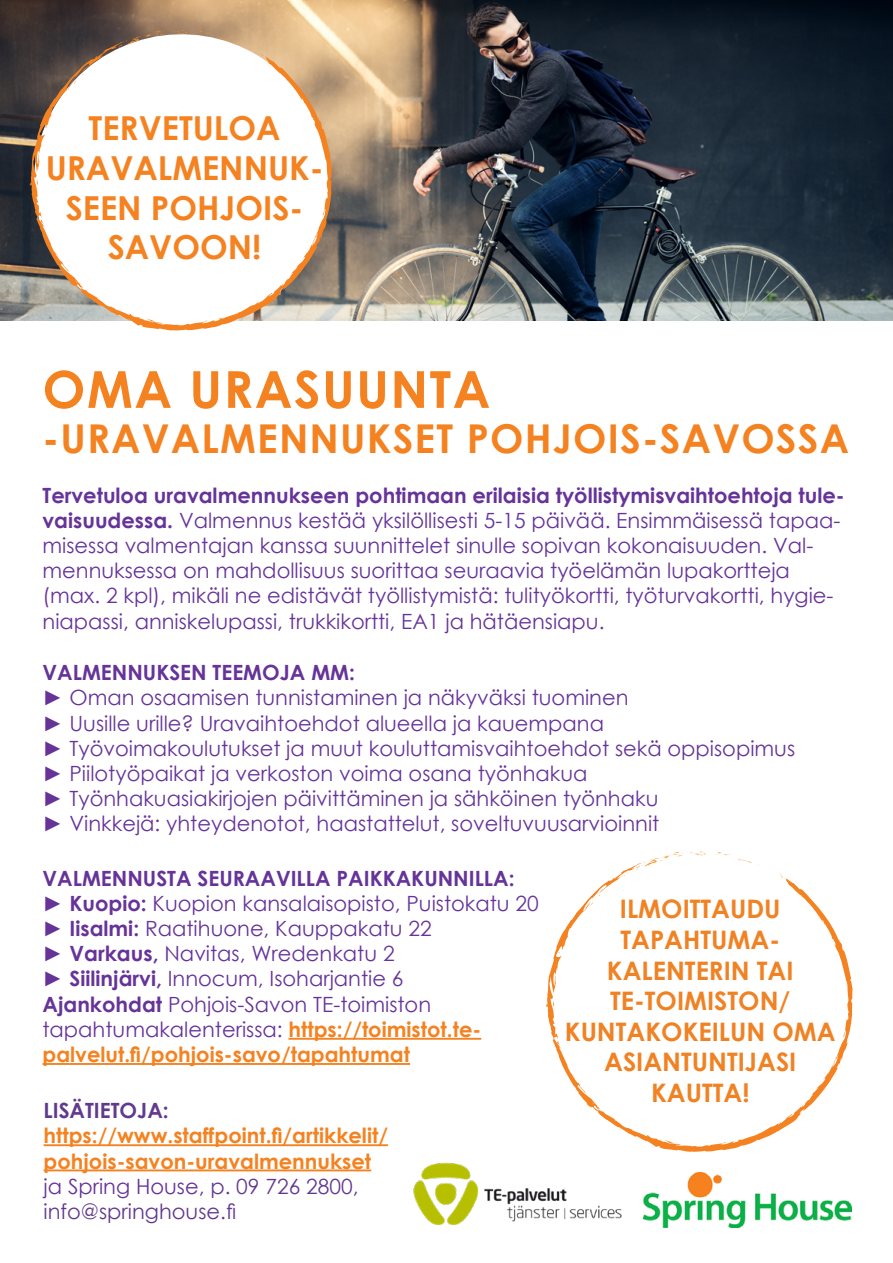
<style>
.page{position:relative;width:893px;height:1263px;background:#fff}
.page>*{position:absolute;margin:0;border:0;box-sizing:border-box;transform-origin:0 0}
.t1{font:700 51px "Century Gothic";letter-spacing:.03em;color:#f58220}
.t2{font:700 39.75px "Century Gothic";letter-spacing:.03em;color:#f58220}
.t3{font:700 33px/39.6px "Century Gothic";color:#f58220;text-align:center}
.t4{font:700 25.5px/30.6px "Century Gothic";color:#f08224;text-align:center}
.t5{font:21px/25.2px "Century Gothic";color:#639}
.t6{font:700 21px/25.2px "Century Gothic";color:#f58220}
.t7{font:700 21px "Century Gothic";color:#639}
.t8{font:21px "Century Gothic";color:#61398e}
.s1{font-weight:700}
.s2{color:#639}
.s3{font-weight:400;color:#639}
.s4{color:#61398e}
.s5{font-weight:400;color:#61398e}
</style>
<div class="page">
<img style="left:0;top:0;width:893px;height:320px">
<img style="left:643px;top:1172px;width:209px;height:55px">
<img style="left:413px;top:1162px;width:209px;height:63px">
<svg style="left:13px;top:14px;width:337px;height:307px;background:#867766"></svg>
<svg style="left:196px;top:31px;width:44px;height:11px"></svg>
<svg style="left:30px;top:42px;width:302px;height:289px"></svg>
<svg style="left:78px;top:287px;width:7px;height:3px"></svg>
<svg style="left:92px;top:30px;width:96px;height:31px"></svg>
<svg style="left:59px;top:73px;width:24px;height:20px"></svg>
<svg style="left:42px;top:127px;width:5px;height:5px"></svg>
<svg style="left:29px;top:178px;width:9px;height:8px"></svg>
<svg style="left:260px;top:52px;width:9px;height:7px"></svg>
<hr style="left:44px;top:1144px;width:344px;height:2px;background:#f58220">
<hr style="left:44px;top:1169px;width:327px;height:2px;background:#f58220">
<hr style="left:288px;top:1038px;width:193px;height:2px;background:#f58220">
<hr style="left:43px;top:1063px;width:367px;height:2px;background:#f58220">
<svg style="left:529px;top:1162px;width:93px;height:9px"></svg>
<svg style="left:715px;top:852px;width:37px;height:11px"></svg>
<svg style="left:547px;top:865px;width:306px;height:287px"></svg>
<svg style="left:595px;top:1109px;width:7px;height:3px"></svg>
<svg style="left:609px;top:851px;width:98px;height:31px"></svg>
<svg style="left:576px;top:895px;width:24px;height:19px"></svg>
<svg style="left:558px;top:948px;width:6px;height:5px"></svg>
<svg style="left:779px;top:874px;width:10px;height:6px"></svg>
<p class="t3" style="left:46px;top:107px;width:279px">TERVETULOA<br>URAVALMENNUK-<br>SEEN POHJOIS-<br>SAVOON!</p>
<p class="t1" style="left:43px;top:351px;width:449px">OMA URASUUNTA</p>
<p class="t2" style="left:43px;top:408px;width:808px">-URAVALMENNUKSET POHJOIS-SAVOSSA</p>
<p class="t7" style="left:43px;top:479px;width:804px">Tervetuloa uravalmennukseen pohtimaan erilaisia työllistymisvaihtoehtoja tule-</p>
<p class="t5" style="left:43px;top:507px;width:799px"><span class="s1">vaisuudessa.</span> Valmennus kestää yksilöllisesti 5-15 päivää. Ensimmäisessä tapaa&shy;misessa valmentajan kanssa suunnittelet sinulle sopivan kokonaisuuden. Val&shy;mennuksessa on mahdollisuus suorittaa seuraavia työelämän lupakortteja (max. 2 kpl), mikäli ne edistävät työllistymistä: tulityökortti, työturvakortti, hygie&shy;niapassi, anniskelupassi, trukkikortti, EA1 ja hätäensiapu.</p>
<p class="t7" style="left:43px;top:657px;width:314px">VALMENNUKSEN TEEMOJA MM:</p>
<p class="t5" style="left:43px;top:685px;width:587px">► Oman osaamisen tunnistaminen ja näkyväksi tuominen</p>
<p class="t5" style="left:43px;top:710px;width:563px">► Uusille urille? Uravaihtoehdot alueella ja kauempana</p>
<p class="t5" style="left:43px;top:735px;width:754px">► Työvoimakoulutukset ja muut kouluttamisvaihtoehdot sekä oppisopimus</p>
<p class="t5" style="left:43px;top:760px;width:546px">► Piilotyöpaikat ja verkoston voima osana työnhakua</p>
<p class="t5" style="left:43px;top:786px;width:617px">► Työnhakuasiakirjojen päivittäminen ja sähköinen työnhaku</p>
<p class="t5" style="left:43px;top:811px;width:618px">► Vinkkejä: yhteydenotot, haastattelut, soveltuvuusarvioinnit</p>
<p class="t7" style="left:43px;top:862px;width:474px">VALMENNUSTA SEURAAVILLA PAIKKAKUNNILLA:</p>
<p class="t5" style="left:43px;top:890px;width:498px">► <span class="s1">Kuopio:</span> Kuopion kansalaisopisto, Puistokatu 20</p>
<p class="t5" style="left:43px;top:915px;width:391px">► <span class="s1">Iisalmi:</span> Raatihuone, Kauppakatu 22</p>
<p class="t5" style="left:43px;top:941px;width:354px">► <span class="s1">Varkaus,</span> Navitas, Wredenkatu 2</p>
<p class="t5" style="left:43px;top:966px;width:363px">► <span class="s1">Siilinjärvi,</span> Innocum, Isoharjantie 6</p>
<p class="t6" style="left:43px;top:990px;width:440px"><span class="s2">Ajankohdat</span> <span class="s3">Pohjois-Savon TE-toimiston tapahtumakalenterissa:</span> https://toimistot.te&shy;palvelut.fi/pohjois-savo/tapahtumat</p>
<p class="t4" style="left:565px;top:893px;width:272px">ILMOITTAUDU<br>TAPAHTUMA-<br>KALENTERIN TAI<br>TE-TOIMISTON/<br>KUNTAKOKEILUN OMA<br>ASIANTUNTIJASI<br>KAUTTA!</p>
<p class="t6" style="left:44px;top:1097px;width:346px"><span class="s4">LISÄTIETOJA: </span>https://www.staffpoint.fi/artikkelit/ pohjois-savon-uravalmennukset <span class="s3">ja Spring House,</span> <span class="s5">p. 09 726 2800,</span></p>
<p class="t8" style="left:44px;top:1197px;width:194px">info@springhouse.fi</p>
</div>
